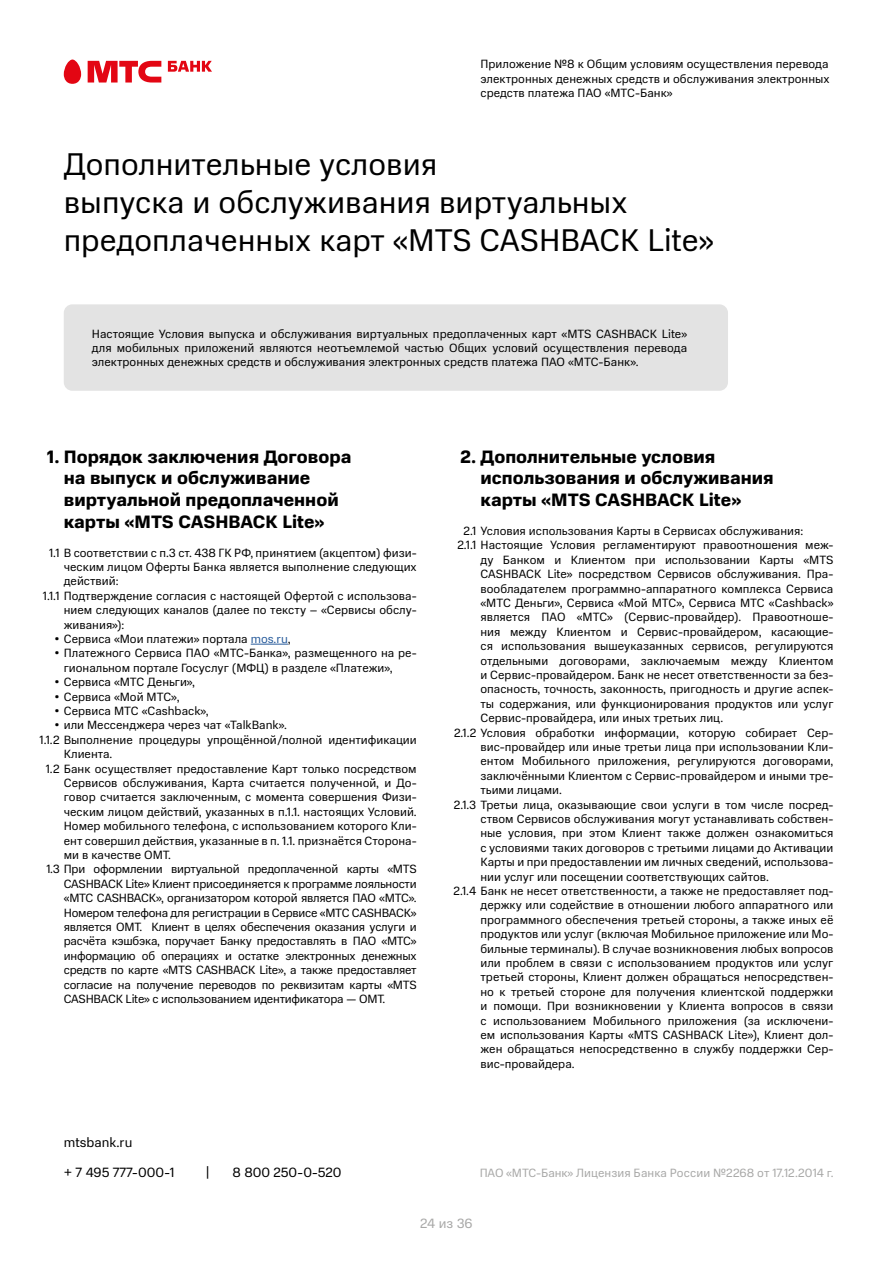
<style>
.page{position:relative;width:893px;height:1263px;background:#fff}
.page>*{position:absolute;margin:0;border:0;box-sizing:border-box;transform-origin:0 0}
.t1{font:31.5px/37.8px "MTS Sans";color:#000}
.t2{font:700 18px/21.6px "MTS Sans";color:#000}
.t3{font:13.5px "MTS Sans";color:#000}
.t4{font:13.5px "MTS Sans";color:#a8a8a7}
.t5{font:12px/14.4px "MTS Sans";color:#000;text-align:justify}
.t6{font:12px "MTS Sans";letter-spacing:-.02em;color:#000}
.t7{font:12px "MTS Sans";letter-spacing:.005em;color:#a8a8a7}
.s1{color:#275b9b}
</style>
<div class="page">
<svg style="left:64px;top:60px;width:17px;height:24px"></svg>
<svg style="left:88px;top:61px;width:73px;height:22px"></svg>
<svg style="left:168px;top:61px;width:44px;height:11px"></svg>
<div style="left:64px;top:304px;width:664px;height:87px;background:#e3e3e3;border-radius:9px"></div>
<hr style="left:251px;top:644px;width:37px;height:1px;background:#275b9b">
<p class="t5" style="left:480px;top:57px;width:351px">Приложение №8 к Общим условиям осуществления перевода электронных денежных средств и обслуживания электронных средств платежа ПАО «МТС-Банк»</p>
<h1 class="t1" style="left:64px;top:146px;width:652px">Дополнительные условия<br>выпуска и обслуживания виртуальных предоплаченных карт «MTS CASHBACK Lite»</h1>
<p class="t5" style="left:92px;top:326px;width:597px">Настоящие Условия выпуска и обслуживания виртуальных предоплаченных карт «MTS CASHBACK Lite» для мобильных приложений являются неотъемлемой частью Общих условий осуществления перевода электронных денежных средств и обслуживания электронных средств платежа ПАО «МТС-Банк».</p>
<h2 class="t2" style="left:64px;top:446px;width:289px;text-indent:-17px">1. Порядок заключения Договора на выпуск и обслуживание виртуальной предоплаченной карты «MTS CASHBACK Lite»</h2>
<p class="t5" style="left:49px;top:545px;width:369px">1.1 В соответствии с п.3 ст. 438 ГК РФ, принятием (акцептом) физи-</p>
<p class="t5" style="left:64px;top:560px;width:354px">ческим лицом Оферты Банка является выполнение следующих</p>
<p class="t5" style="left:64px;top:574px;width:56px">действий:</p>
<p class="t5" style="left:43px;top:588px;width:375px">1.1.1 Подтверждение согласия с настоящей Офертой с использова-</p>
<p class="t5" style="left:64px;top:603px;width:354px">нием следующих каналов (далее по тексту – «Сервисы обслу-</p>
<p class="t5" style="left:64px;top:617px;width:62px">живания»):</p>
<p class="t5" style="left:54px;top:632px;width:238px">• Сервиса «Мои платежи» портала <span class="s1">mos.ru</span>,</p>
<p class="t5" style="left:64px;top:646px;width:354px;text-indent:-9px">• Платежного Сервиса ПАО «МТС-Банка», размещенного на ре&shy;гиональном портале Госуслуг (МФЦ) в разделе «Платежи»,</p>
<p class="t5" style="left:54px;top:675px;width:142px">• Сервиса «МТС Деньги»,</p>
<p class="t5" style="left:54px;top:689px;width:127px">• Сервиса «Мой МТС»,</p>
<p class="t5" style="left:54px;top:704px;width:156px">• Сервиса МТС «Cashback»,</p>
<p class="t5" style="left:54px;top:718px;width:234px">• или Мессенджера через чат «TalkBank».</p>
<p class="t5" style="left:40px;top:732px;width:379px">1.1.2 Выполнение процедуры упрощённой/полной идентификации</p>
<p class="t5" style="left:64px;top:747px;width:50px">Клиента.</p>
<p class="t5" style="left:46px;top:761px;width:372px">1.2 Банк осуществляет предоставление Карт только посредством</p>
<p class="t5" style="left:64px;top:776px;width:354px">Сервисов обслуживания, Карта считается полученной, и До-</p>
<p class="t5" style="left:64px;top:790px;width:354px">говор считается заключенным, с момента совершения Физи-</p>
<p class="t5" style="left:64px;top:804px;width:354px">ческим лицом действий, указанных в п.1.1. настоящих Условий.</p>
<p class="t5" style="left:64px;top:819px;width:354px">Номер мобильного телефона, с использованием которого Кли-</p>
<p class="t5" style="left:64px;top:833px;width:354px">ент совершил действия, указанные в п. 1.1. признаётся Сторона-</p>
<p class="t5" style="left:64px;top:848px;width:109px">ми в качестве ОМТ.</p>
<p class="t6" style="left:46px;top:862px;width:372px">1.3 При оформлении виртуальной предоплаченной карты «MTS</p>
<p class="t6" style="left:64px;top:877px;width:354px">CASHBACK Lite» Клиент присоединяется к программе лояльности</p>
<p class="t6" style="left:64px;top:891px;width:354px">«МТС СASHBACK», организатором которой является ПАО «МТС».</p>
<p class="t6" style="left:64px;top:906px;width:354px">Номером телефона для регистрации в Сервисе «МТС СASHBACK»</p>
<p class="t6" style="left:64px;top:920px;width:354px">является ОМТ. Клиент в целях обеспечения оказания услуги и</p>
<p class="t6" style="left:64px;top:934px;width:354px">расчёта кэшбэка, поручает Банку предоставлять в ПАО «МТС»</p>
<p class="t6" style="left:64px;top:949px;width:354px">информацию об операциях и остатке электронных денежных</p>
<p class="t6" style="left:64px;top:963px;width:354px">средств по карте «МTS CASHBACK Lite», а также предоставляет</p>
<p class="t6" style="left:64px;top:978px;width:354px">согласие на получение переводов по реквизитам карты «МTS</p>
<p class="t6" style="left:64px;top:992px;width:323px">CASHBACK Lite» с использованием идентификатора — ОМТ.</p>
<p class="t3" style="left:64px;top:1134px;width:70px">mtsbank.ru</p>
<h2 class="t2" style="left:480px;top:446px;width:295px;text-indent:-20px">2. Дополнительные условия использования и обслуживания карты «MTS CASHBACK Lite»</h2>
<p class="t5" style="left:464px;top:524px;width:341px">2.1 Условия использования Карты в Сервисах обслуживания:</p>
<p class="t5" style="left:457px;top:538px;width:378px">2.1.1 Настоящие Условия регламентируют правоотношения меж-</p>
<p class="t5" style="left:480px;top:552px;width:354px">ду Банком и Клиентом при использовании Карты «MTS</p>
<p class="t5" style="left:480px;top:567px;width:354px">CASHBACK Lite» посредством Сервисов обслуживания. Пра-</p>
<p class="t5" style="left:480px;top:581px;width:354px">вообладателем программно-аппаратного комплекса Сервиса</p>
<p class="t5" style="left:480px;top:596px;width:354px">«МТС Деньги», Сервиса «Мой МТС», Сервиса МТС «Cashback»</p>
<p class="t5" style="left:480px;top:610px;width:354px">является ПАО «МТС» (Сервис-провайдер). Правоотноше-</p>
<p class="t5" style="left:480px;top:624px;width:354px">ния между Клиентом и Сервис-провайдером, касающие-</p>
<p class="t5" style="left:480px;top:639px;width:354px">ся использования вышеуказанных сервисов, регулируются</p>
<p class="t5" style="left:480px;top:653px;width:354px">отдельными договорами, заключаемым между Клиентом</p>
<p class="t5" style="left:480px;top:668px;width:354px">и Сервис-провайдером. Банк не несет ответственности за без-</p>
<p class="t5" style="left:480px;top:682px;width:354px">опасность, точность, законность, пригодность и другие аспек-</p>
<p class="t5" style="left:480px;top:696px;width:354px">ты содержания, или функционирования продуктов или услуг</p>
<p class="t5" style="left:480px;top:711px;width:244px">Сервис-провайдера, или иных третьих лиц.</p>
<p class="t5" style="left:454px;top:725px;width:381px">2.1.2 Условия обработки информации, которую собирает Сер-</p>
<p class="t5" style="left:480px;top:740px;width:354px">вис-провайдер или иные третьи лица при использовании Кли-</p>
<p class="t5" style="left:480px;top:754px;width:354px">ентом Мобильного приложения, регулируются договорами,</p>
<p class="t5" style="left:480px;top:768px;width:354px">заключёнными Клиентом с Сервис-провайдером и иными тре-</p>
<p class="t5" style="left:480px;top:783px;width:83px">тьими лицами.</p>
<p class="t5" style="left:454px;top:797px;width:381px">2.1.3 Третьи лица, оказывающие свои услуги в том числе посред-</p>
<p class="t5" style="left:480px;top:812px;width:354px">ством Сервисов обслуживания могут устанавливать собствен-</p>
<p class="t5" style="left:480px;top:826px;width:354px">ные условия, при этом Клиент также должен ознакомиться</p>
<p class="t5" style="left:480px;top:840px;width:354px">с условиями таких договоров с третьими лицами до Активации</p>
<p class="t5" style="left:480px;top:855px;width:354px">Карты и при предоставлении им личных сведений, использова-</p>
<p class="t5" style="left:480px;top:869px;width:290px">нии услуг или посещении соответствующих сайтов.</p>
<p class="t5" style="left:454px;top:884px;width:381px">2.1.4 Банк не несет ответственности, а также не предоставляет под-</p>
<p class="t5" style="left:480px;top:898px;width:354px">держку или содействие в отношении любого аппаратного или</p>
<p class="t5" style="left:480px;top:912px;width:354px">программного обеспечения третьей стороны, а также иных её</p>
<p class="t5" style="left:480px;top:927px;width:354px">продуктов или услуг (включая Мобильное приложение или Мо-</p>
<p class="t5" style="left:480px;top:941px;width:354px">бильные терминалы). В случае возникновения любых вопросов</p>
<p class="t5" style="left:480px;top:956px;width:354px">или проблем в связи с использованием продуктов или услуг</p>
<p class="t5" style="left:480px;top:970px;width:354px">третьей стороны, Клиент должен обращаться непосредствен-</p>
<p class="t5" style="left:480px;top:984px;width:354px">но к третьей стороне для получения клиентской поддержки</p>
<p class="t5" style="left:480px;top:999px;width:354px">и помощи. При возникновении у Клиента вопросов в связи</p>
<p class="t5" style="left:480px;top:1013px;width:354px">с использованием Мобильного приложения (за исключени-</p>
<p class="t5" style="left:480px;top:1028px;width:354px">ем использования Карты «MTS CASHBACK Lite»), Клиент дол-</p>
<p class="t5" style="left:480px;top:1042px;width:354px">жен обращаться непосредственно в службу поддержки Сер-</p>
<p class="t5" style="left:480px;top:1056px;width:96px">вис-провайдера.</p>
<p class="t3" style="left:64px;top:1165px;width:112px">+ 7 495 777-000-1</p>
<p class="t3" style="left:206px;top:1164px;width:5px">|</p>
<p class="t3" style="left:233px;top:1165px;width:110px">8 800 250-0-520</p>
<p class="t7" style="left:480px;top:1166px;width:356px">ПАО «МТС-Банк» Лицензия Банка России №2268 от 17.12.2014 г.</p>
<p class="t4" style="left:420px;top:1216px;width:54px">24 из 36</p>
</div>
